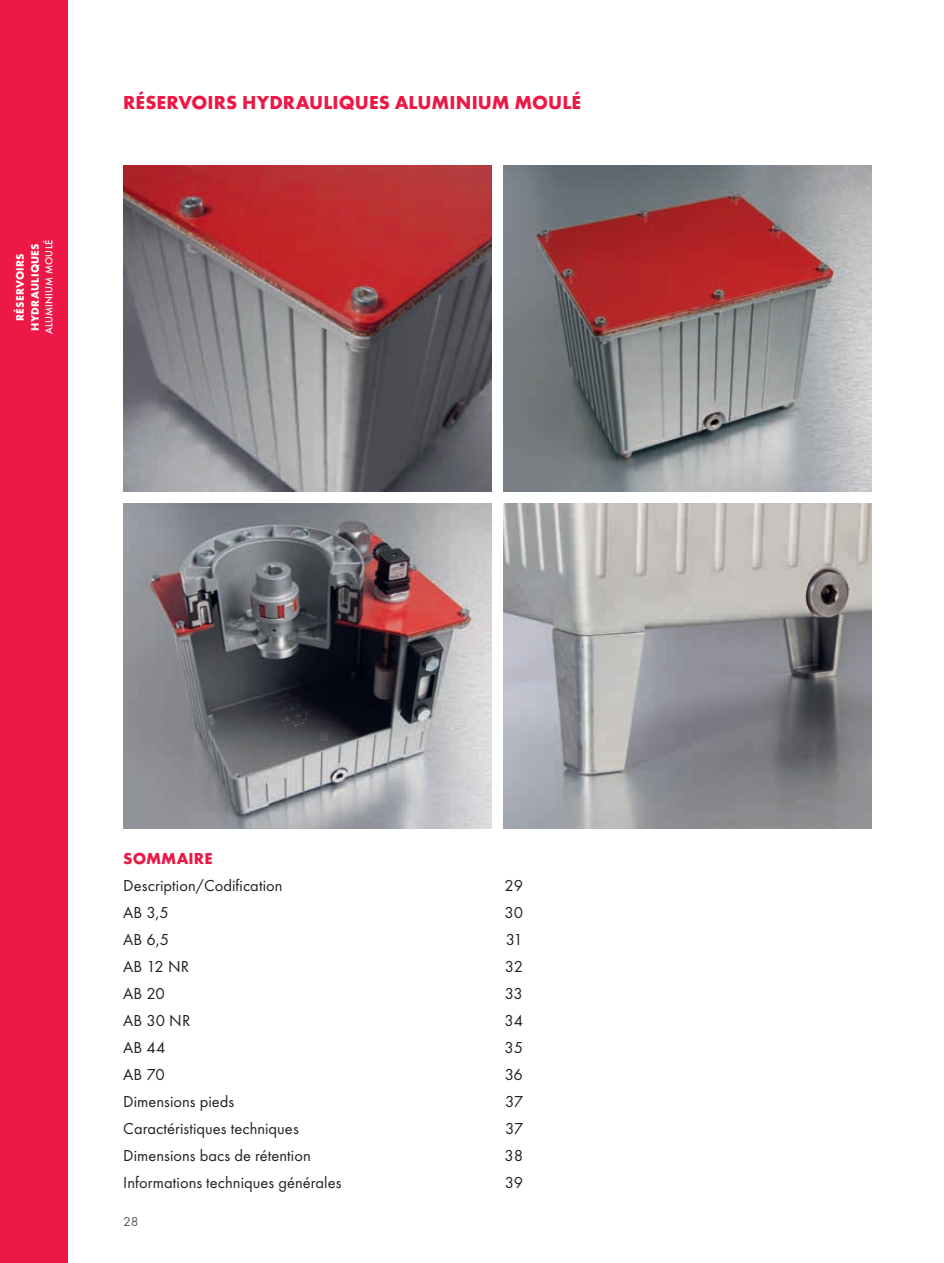
<style>
.page{position:relative;width:944px;height:1263px;background:#fff}
.page>*{position:absolute;margin:0;border:0;box-sizing:border-box;transform-origin:0 0}
.t1{font:800 19.5px "Function";letter-spacing:.005em;color:#ed1845}
.t2{font:16.5px/27px "Function";letter-spacing:.005em;color:#231f20;text-align:justify}
.t3{font:800 16.5px "Function";letter-spacing:.005em;color:#ed1845}
.t4{font:13.5px "Function";color:#57585a}
.t5{font:800 11.25px/15px "Function";letter-spacing:.025em;color:#fff;text-align:center}
.t6{font:500 10.5px "Function";letter-spacing:.02em;color:#fff}
</style>
<div class="page">
<div style="left:0;top:0;width:68px;height:1263px;background:#ed1845"></div>
<img style="left:123px;top:165px;width:368px;height:326px">
<img style="left:504px;top:503px;width:368px;height:326px">
<img style="left:123px;top:503px;width:368px;height:326px">
<img style="left:504px;top:165px;width:368px;height:326px">
<p class="t5" style="left:13px;top:331px;width:89px;rotate:-90deg">RÉSERVOIRS<br>HYDRAULIQUES</p>
<p class="t6" style="left:43px;top:334px;width:96px;rotate:-90deg">ALUMINIUM MOULÉ</p>
<p class="t1" style="left:123px;top:91px;width:459px">RÉSERVOIRS HYDRAULIQUES ALUMINIUM MOULÉ</p>
<p class="t3" style="left:123px;top:848px;width:91px">SOMMAIRE</p>
<p class="t2" style="left:123px;top:872px;width:220px;text-align:left">Description/Codification<br>AB 3,5<br>AB 6,5<br>AB 12 NR<br>AB 20<br>AB 30 NR<br>AB 44<br>AB 70<br>Dimensions pieds<br>Caractéristiques techniques<br>Dimensions bacs de rétention<br>Informations techniques générales</p>
<p class="t4" style="left:123px;top:1214px;width:17px">28</p>
<p class="t2" style="left:504px;top:872px;width:20px">29<br>30<br>31<br>32<br>33<br>34<br>35<br>36<br>37<br>37<br>38<br>39</p>
</div>
